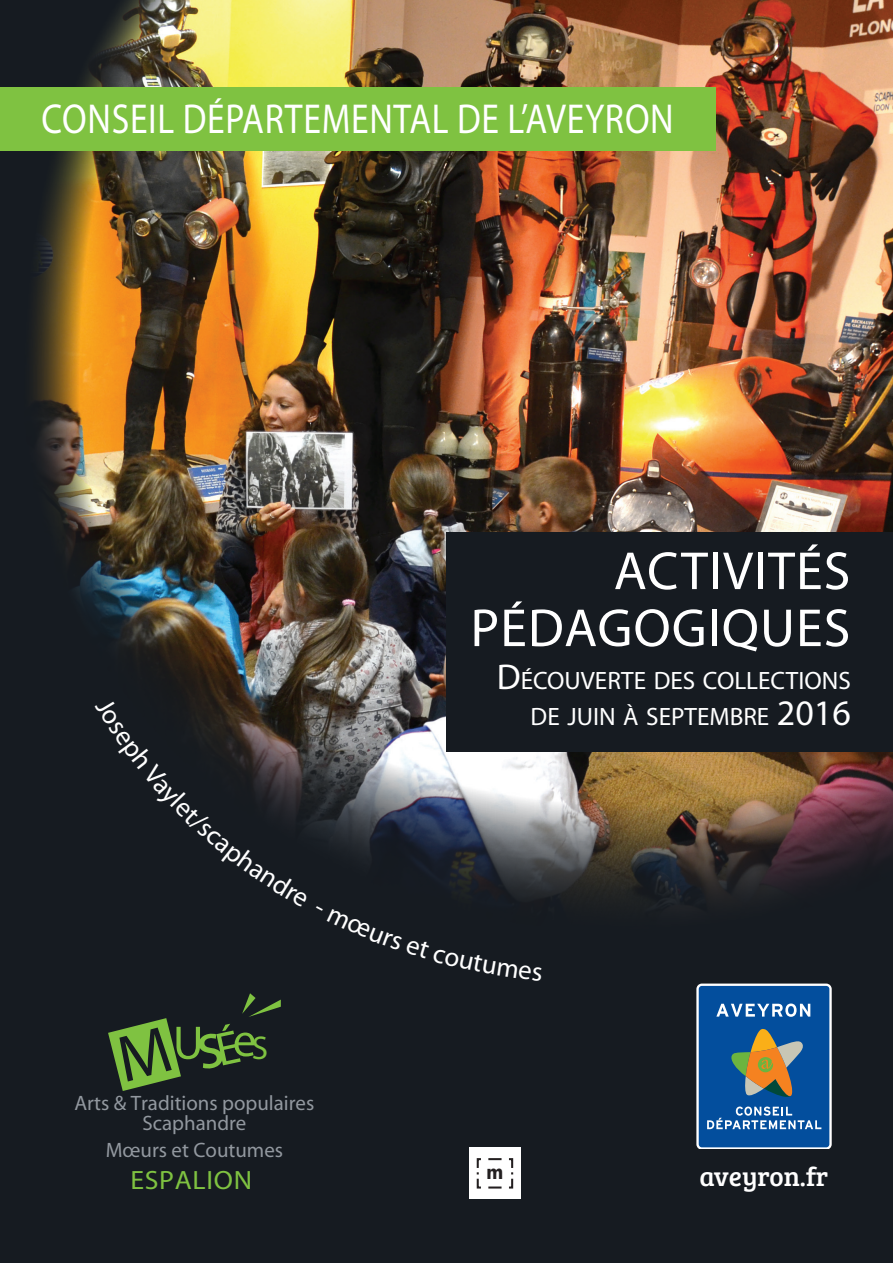
<style>
.page{position:relative;width:893px;height:1263px;background:#161b21}
.page>*{position:absolute;margin:0;border:0;box-sizing:border-box;transform-origin:0 0}
.t1{font:54px "Myriad Pro";letter-spacing:.02em;color:#fff}
.t2{font:42px "Myriad Pro";letter-spacing:.02em;color:#fff;scale:.85 1}
.t3{font:33px "Myriad Pro";color:#7fc241}
.t4{font:27px "Bree Serif";color:#fff}
.t5{font:26.55px "Myriad";letter-spacing:.025em;color:#7fc241;scale:1.05 1}
.t6{font:25.2px "Myriad Pro";color:#fff}
.t7{font:20.85px/20.4px "Myriad";color:#92989f;text-align:center}
.t8{font:700 20.55px "Futura BT";color:#231f20;scale:.86 1}
.s1{font-size:36px}
</style>
<div class="page">
<img style="left:33px;top:0;width:860px;height:906px">
<svg style="left:108px;top:993px;width:173px;height:98px"></svg>
<div style="left:0;top:87px;width:715px;height:64px;background:#7fc241"></div>
<svg style="left:696px;top:983px;width:136px;height:165px;background:#35699b"></svg>
<div style="left:469px;top:1147px;width:52px;height:52px;background:#fff"></div>
<svg style="left:476px;top:1158px;width:38px;height:31px"></svg>
<div style="left:446px;top:533px;width:447px;height:219px;background:#161b21"></div>
<svg style="left:95px;top:696px;width:213px;height:210px"></svg>
<p class="t2" style="left:42px;top:93px;width:745px">CONSEIL DÉPARTEMENTAL DE L’AVEYRON</p>
<p class="t3" style="left:252px;top:1028px;width:18px">S</p>
<p class="t7" style="left:75px;top:1093px;width:241px">Arts &amp; Traditions populaires<br>Scaphandre</p>
<p class="t7" style="left:106px;top:1141px;width:179px">Mœurs et Coutumes</p>
<p class="t5" style="left:130px;top:1167px;width:117px">ESPALION</p>
<p class="t1" style="left:614px;top:538px;width:238px">ACTIVITÉS</p>
<p class="t1" style="left:470px;top:595px;width:381px">PÉDAGOGIQUES</p>
<p class="t6" style="left:497px;top:665px;width:356px"><span class="s1">D</span>ÉCOUVERTE DES COLLECTIONS</p>
<p class="t6" style="left:531px;top:701px;width:322px">DE JUIN À SEPTEMBRE <span class="s1">2016</span></p>
<p class="t8" style="left:487px;top:1159px;width:21px">m</p>
<p class="t4" style="left:700px;top:1157px;width:130px">aveyron.fr</p>
</div>
